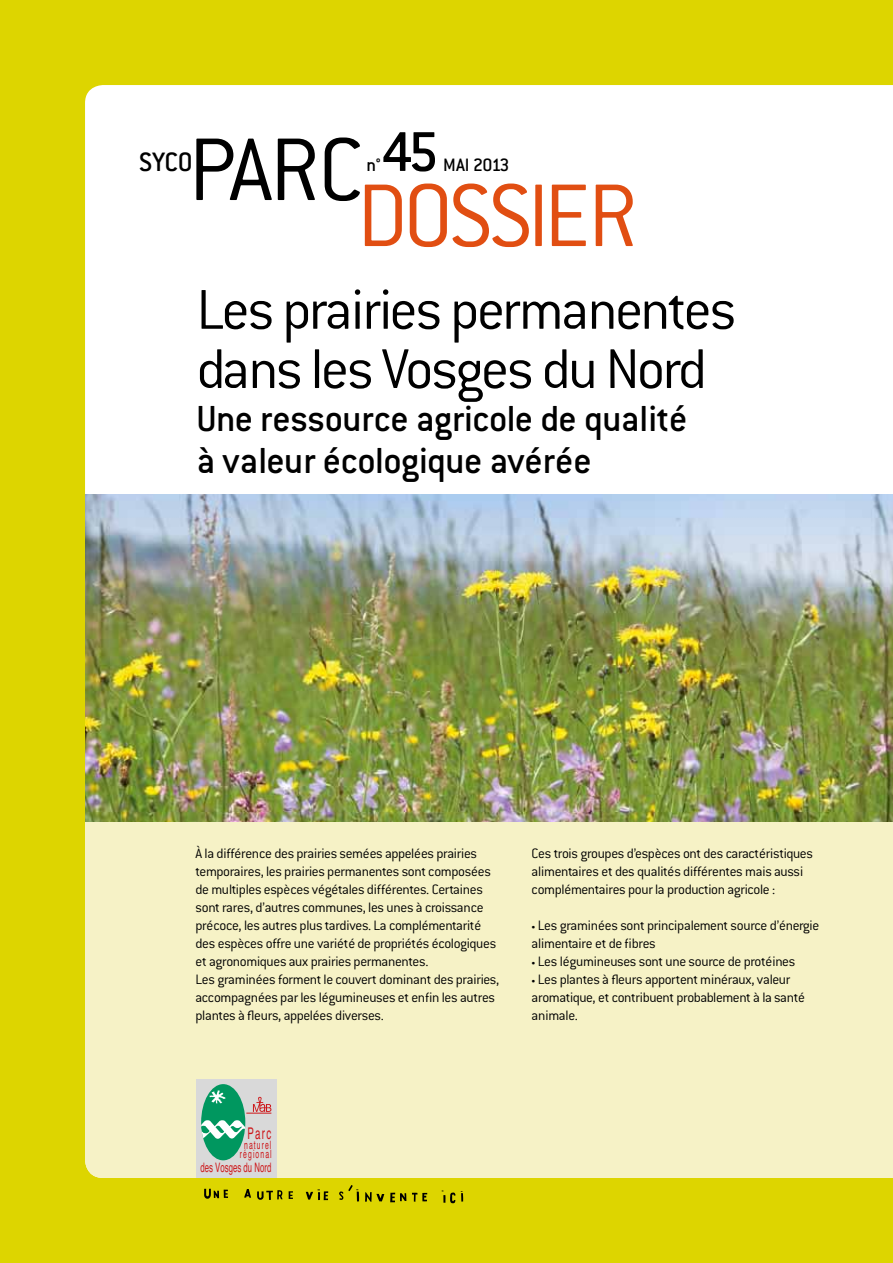
<style>
.page{position:relative;width:893px;height:1263px;background:#ddd500}
.page>*{position:absolute;margin:0;border:0;box-sizing:border-box;transform-origin:0 0}
.t1{font:300 97.65px "Conduit ITC";letter-spacing:-.045em;color:#e14e12}
.t2{font:300 97.65px "Conduit ITC";color:#000}
.t3{font:300 61.5px/59.2px "Conduit ITC";letter-spacing:-.04em;color:#000}
.t4{font:500 61.5px "Conduit ITC";color:#000}
.t5{font:500 39.75px/42.6px "Conduit ITC";letter-spacing:-.01em;color:#000}
.t6{font:500 29.25px "Conduit ITC";color:#000}
.t7{font:500 19.65px "Conduit ITC";letter-spacing:-.03em;color:#000}
.t8{font:16.2px "Helvetica";color:#cd171a;scale:.6 1}
.t9{font:300 15px/18px "Conduit ITC";letter-spacing:-.02em;color:#000}
.t10{font:13.05px "Helvetica";color:#cd171a;scale:.6 1}
.t11{font:11.55px/9.6px "Helvetica";letter-spacing:.15em;color:#cd171a;text-align:center;scale:.6 1}
.s1{font-size:9px}
</style>
<div class="page">
<div style="left:85px;top:85px;width:808px;height:409px;background:#fff"></div>
<div style="left:85px;top:821px;width:808px;height:357px;background:#f6f2c6"></div>
<div style="left:245px;top:181px;width:581px;height:312px;background:#fff"></div>
<svg style="left:264px;top:89px;width:29px;height:29px"></svg>
<svg style="left:715px;top:490px;width:20px;height:3px"></svg>
<div style="left:693px;top:218px;width:132px;height:125px;background:#fff"></div>
<svg style="left:814px;top:471px;width:49px;height:22px"></svg>
<div style="left:197px;top:375px;width:77px;height:69px;background:#fff"></div>
<svg style="left:400px;top:435px;width:35px;height:30px"></svg>
<div style="left:267px;top:135px;width:287px;height:201px;background:#fff"></div>
<div style="left:196px;top:1080px;width:80px;height:98px;background:#d9d9d9"></div>
<div style="left:201px;top:1084px;width:44px;height:76px;background:#00975f;border-radius:50%"></div>
<svg style="left:209px;top:1090px;width:16px;height:13px"></svg>
<svg style="left:246px;top:1097px;width:25px;height:17px"></svg>
<svg style="left:201px;top:1120px;width:44px;height:19px"></svg>
<svg style="left:412px;top:1192px;width:15px;height:10px"></svg>
<svg style="left:289px;top:1191px;width:4px;height:8px"></svg>
<svg style="left:442px;top:1190px;width:13px;height:13px"></svg>
<svg style="left:461px;top:1191px;width:2px;height:11px"></svg>
<svg style="left:365px;top:1192px;width:19px;height:10px"></svg>
<svg style="left:244px;top:1189px;width:7px;height:9px"></svg>
<svg style="left:306px;top:1189px;width:22px;height:11px"></svg>
<svg style="left:390px;top:1192px;width:16px;height:10px"></svg>
<svg style="left:257px;top:1190px;width:26px;height:10px"></svg>
<svg style="left:204px;top:1189px;width:24px;height:10px"></svg>
<svg style="left:339px;top:1185px;width:20px;height:16px"></svg>
<img style="left:85px;top:494px;width:808px;height:327px">
<h2 class="t4" style="left:381px;top:117px;width:59px">45</h2>
<h1 class="t2" style="left:188px;top:116px;width:177px">PARC</h1>
<h3 class="t6" style="left:139px;top:146px;width:55px">SYCO</h3>
<h3 class="t7" style="left:366px;top:154px;width:15px">n°</h3>
<h3 class="t7" style="left:443px;top:154px;width:68px">MAI 2013</h3>
<h1 class="t1" style="left:357px;top:162px;width:282px">DOSSIER</h1>
<h2 class="t3" style="left:196px;top:280px;width:542px">Les prairies permanentes dans les Vosges du Nord</h2>
<h3 class="t5" style="left:196px;top:397px;width:492px">Une ressource agricole de qualité à valeur écologique avérée</h3>
<p class="t9" style="left:196px;top:844px;width:305px">À la différence des prairies semées appelées prairies temporaires, les prairies permanentes sont composées de multiples espèces végétales différentes. Certaines sont rares, d’autres communes, les unes à croissance précoce, les autres plus tardives. La complémentarité des espèces offre une variété de propriétés écologiques et agronomiques aux prairies permanentes.<br>Les graminées forment le couvert dominant des prairies, accompagnées par les légumineuses et enfin les autres plantes à fleurs, appelées diverses.</p>
<p class="t9" style="left:532px;top:844px;width:283px">Ces trois groupes d’espèces ont des caractéristiques alimentaires et des qualités différentes mais aussi complémentaires pour la production agricole :</p>
<p class="t9" style="left:532px;top:916px;width:289px"><span class="s1">•</span> Les graminées sont principalement source d’énergie alimentaire et de fibres</p>
<p class="t9" style="left:532px;top:952px;width:265px"><span class="s1">•</span> Les légumineuses sont une source de protéines</p>
<p class="t9" style="left:532px;top:970px;width:275px"><span class="s1">•</span> Les plantes à fleurs apportent minéraux, valeur aromatique, et contribuent probablement à la santé animale.</p>
<p class="t8" style="left:248px;top:1121px;width:41px">Parc</p>
<p class="t11" style="left:240px;top:1140px;width:54px">naturel régional</p>
<p class="t10" style="left:201px;top:1157px;width:120px">des Vosges du Nord</p>
</div>
